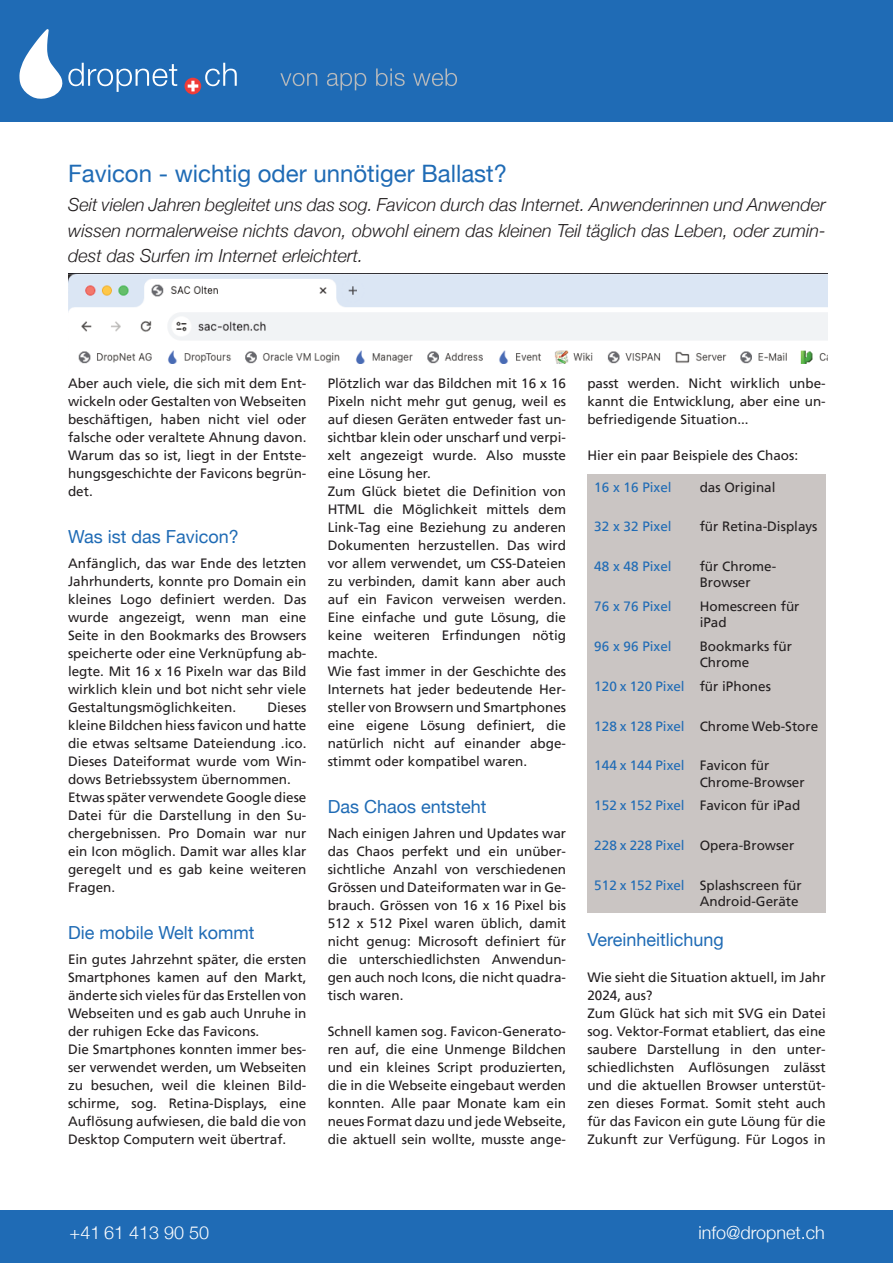
<style>
.page{position:relative;width:893px;height:1263px;background:#fff}
.page>*{position:absolute;margin:0;border:0;box-sizing:border-box;transform-origin:0 0}
.t1{font:24px "Helvetica Neue";color:#1f6bb5}
.t2{font:italic 300 18px/25.2px "Helvetica Neue";color:#231f20;text-align:justify}
.t3{font:18px "Helvetica Neue";color:#1f6bb5}
.t4{font:300 18px "Helvetica Neue";color:#fff}
.t5{font:13.5px/18px "Frutiger LT";color:#231f20}
.t6{font:13.5px "Frutiger LT";color:#1f6bb5}
.s1{color:#231f20}
.s2{color:#1f6bb5}
</style>
<div class="page">
<div style="left:0;top:1211px;width:893px;height:52px;background:#1f6bb5"></div>
<div style="left:0;top:0;width:893px;height:122px;background:#1f6bb5"></div>
<svg style="left:19px;top:29px;width:158px;height:70px"></svg>
<svg style="left:205px;top:63px;width:32px;height:23px"></svg>
<svg style="left:280px;top:73px;width:37px;height:13px"></svg>
<svg style="left:327px;top:73px;width:39px;height:17px"></svg>
<svg style="left:376px;top:68px;width:29px;height:18px"></svg>
<svg style="left:413px;top:68px;width:44px;height:18px"></svg>
<svg style="left:185px;top:78px;width:16px;height:16px"></svg>
<svg style="left:188px;top:81px;width:10px;height:10px"></svg>
<div style="left:587px;top:474px;width:239px;height:438px;background:#cac5c3"></div>
<img style="left:68px;top:273px;width:759px;height:91px">
<h1 class="t1" style="left:68px;top:159px;width:441px">Favicon - wichtig oder unnötiger Ballast?</h1>
<p class="t2" style="left:68px;top:192px;width:759px">Seit vielen Jahren begleitet uns das sog. Favicon durch das Internet. Anwenderinnen und Anwender wissen normalerweise nichts davon, obwohl einem das kleinen Teil täglich das Leben, oder zumin&shy;dest das Surfen im Internet erleichtert.</p>
<p class="t5" style="left:68px;top:374px;width:240px;text-align:justify">Aber auch viele, die sich mit dem Ent&shy;wickeln oder Gestalten von Webseiten beschäftigen, haben nicht viel oder falsche oder veraltete Ahnung davon.<br>Warum das so ist, liegt in der Entste&shy;hungsgeschichte der Favicons begrün&shy;det.</p>
<h2 class="t3" style="left:68px;top:525px;width:172px">Was ist das Favicon?</h2>
<p class="t5" style="left:68px;top:554px;width:240px;text-align:justify">Anfänglich, das war Ende des letzten Jahrhunderts, konnte pro Domain ein kleines Logo definiert werden. Das wurde angezeigt, wenn man eine Seite in den Bookmarks des Browsers speicherte oder eine Verknüpfung ab&shy;legte. Mit 16 x 16 Pixeln war das Bild wirklich klein und bot nicht sehr viele Gestaltungsmöglichkeiten.</p>
<p class="t5" style="left:68px;top:698px;width:240px;text-indent:199px">Dieses kleine Bildchen hiess favicon und hatte die etwas seltsame Dateiendung .ico.<br>Dieses Dateiformat wurde vom Win&shy;dows Betriebssystem übernommen.<br>Etwas später verwendete Google diese<br>Datei für die Darstellung in den Su&shy;chergebnissen. Pro Domain war nur ein Icon möglich. Damit war alles klar geregelt und es gab keine weiteren<br>Fragen.</p>
<h2 class="t3" style="left:68px;top:921px;width:188px">Die mobile Welt kommt</h2>
<p class="t5" style="left:68px;top:950px;width:240px">Ein gutes Jahrzehnt später, die ersten Smartphones kamen auf den Markt, änderte sich vieles für das Erstellen von Webseiten und es gab auch Unruhe in der ruhigen Ecke das Favicons.<br>Die Smartphones konnten immer bes&shy;ser verwendet werden, um Webseiten zu besuchen, weil die kleinen Bild&shy;schirme, sog. Retina-Displays, eine Auflösung aufwiesen, die bald die von Desktop Computern weit übertraf.</p>
<p class="t5" style="left:328px;top:374px;width:240px">Plötzlich war das Bildchen mit 16 x 16<br>Pixeln nicht mehr gut genug, weil es auf diesen Geräten entweder fast un&shy;sichtbar klein oder unscharf und verpi&shy;xelt angezeigt wurde. Also musste eine Lösung her.<br>Zum Glück bietet die Definition von HTML die Möglichkeit mittels dem Link-Tag eine Beziehung zu anderen Dokumenten herzustellen. Das wird vor allem verwendet, um CSS-Dateien zu verbinden, damit kann aber auch auf ein Favicon verweisen werden.<br>Eine einfache und gute Lösung, die keine weiteren Erfindungen nötig machte.<br>Wie fast immer in der Geschichte des Internets hat jeder bedeutende Her&shy;steller von Browsern und Smartphones eine eigene Lösung definiert, die natürlich nicht auf einander abge&shy;stimmt oder kompatibel waren.</p>
<h2 class="t3" style="left:328px;top:795px;width:160px">Das Chaos entsteht</h2>
<p class="t5" style="left:328px;top:824px;width:240px;text-align:justify">Nach einigen Jahren und Updates war das Chaos perfekt und ein unüber&shy;sichtliche Anzahl von verschiedenen Grössen und Dateiformaten war in Ge&shy;brauch. Grössen von 16 x 16 Pixel bis 512 x 512 Pixel waren üblich, damit nicht genug: Microsoft definiert für die unterschiedlichsten Anwendun&shy;gen auch noch Icons, die nicht quadra&shy;tisch waren.</p>
<p class="t5" style="left:328px;top:1022px;width:240px;text-align:justify">Schnell kamen sog. Favicon-Generato&shy;ren auf, die eine Unmenge Bildchen und ein kleines Script produzierten, die in die Webseite eingebaut werden konnten. Alle paar Monate kam ein neues Format dazu und jede Webseite, die aktuell sein wollte, musste ange-</p>
<p class="t5" style="left:587px;top:374px;width:240px;text-align:justify">passt werden. Nicht wirklich unbe&shy;kannt die Entwicklung, aber eine un&shy;befriedigende Situation...</p>
<p class="t5" style="left:587px;top:446px;width:212px">Hier ein paar Beispiele des Chaos:</p>
<p class="t6" style="left:594px;top:479px;width:79px">16 x 16 Pixel</p>
<p class="t5" style="left:700px;top:478px;width:77px">das Original</p>
<p class="t6" style="left:594px;top:519px;width:79px">32 x 32 Pixel</p>
<p class="t5" style="left:700px;top:518px;width:119px">für Retina-Displays</p>
<p class="t6" style="left:594px;top:558px;width:79px">48 x 48 Pixel</p>
<p class="t5" style="left:700px;top:558px;width:78px;line-height:16.2px">für Chrome-<br>Browser</p>
<p class="t6" style="left:594px;top:598px;width:79px">76 x 76 Pixel</p>
<p class="t5" style="left:700px;top:598px;width:101px;line-height:16.2px">Homescreen für iPad</p>
<p class="t6" style="left:594px;top:638px;width:79px">96 x 96 Pixel</p>
<p class="t5" style="left:700px;top:638px;width:94px;line-height:16.2px">Bookmarks für<br>Chrome</p>
<p class="t6" style="left:594px;top:678px;width:178px">120 x 120 Pixel <span class="s1">für iPhones</span></p>
<p class="t5" style="left:594px;top:717px;width:225px"><span class="s2">128 x 128 Pixel</span> Chrome Web-Store</p>
<p class="t5" style="left:700px;top:758px;width:107px;line-height:16.2px;text-indent:-105px"><span class="s2">144 x 144 Pixel</span> Favicon für<br>Chrome-Browser</p>
<p class="t5" style="left:594px;top:797px;width:207px"><span class="s2">152 x 152 Pixel</span> Favicon für iPad</p>
<p class="t5" style="left:594px;top:836px;width:201px"><span class="s2">228 x 228 Pixel</span> Opera-Browser</p>
<p class="t5" style="left:594px;top:877px;width:209px;line-height:16.2px;text-align:right"><span class="s2">512 x 152 Pixel</span> Splashscreen für<br>Android-Geräte</p>
<h2 class="t3" style="left:587px;top:929px;width:138px">Vereinheitlichung</h2>
<p class="t5" style="left:587px;top:968px;width:240px">Wie sieht die Situation aktuell, im Jahr 2024, aus?<br>Zum Glück hat sich mit SVG ein Datei sog. Vektor-Format etabliert, das eine saubere Darstellung in den unter&shy;schiedlichsten Auflösungen zulässt und die aktuellen Browser unterstüt&shy;zen dieses Format. Somit steht auch für das Favicon ein gute Löung für die Zukunft zur Verfügung. Für Logos in</p>
<h2 class="t4" style="left:70px;top:1222px;width:141px">+41 61 413 90 50</h2>
<h2 class="t4" style="left:698px;top:1222px;width:128px">info@dropnet.ch</h2>
</div>
